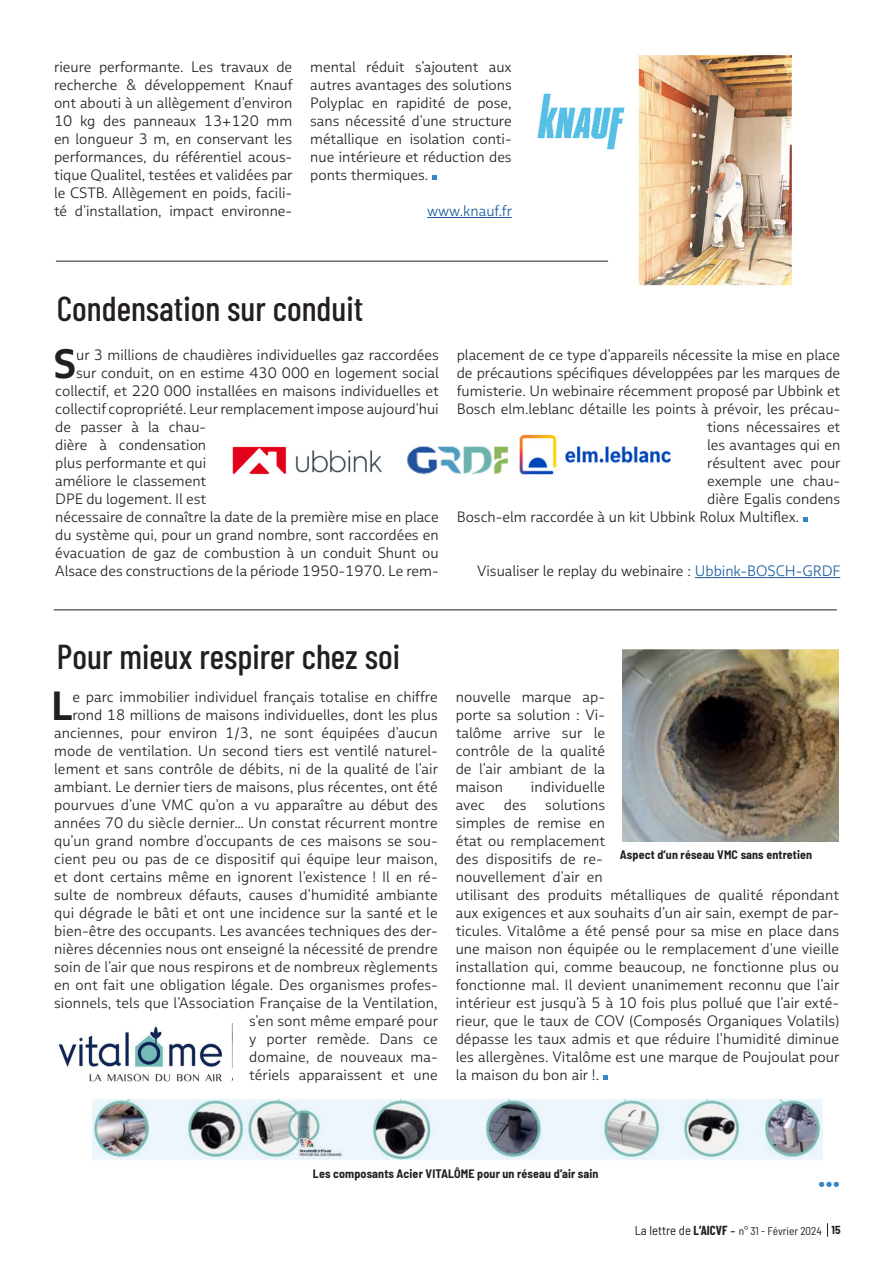
<style>
.page{position:relative;width:893px;height:1263px;background:#fff}
.page>*{position:absolute;margin:0;border:0;box-sizing:border-box;transform-origin:0 0}
.texte_courant_actu{font:700 40.65px "Multiple Sans Pro";color:#231f20}
.titre_actu{font:500 34.5px "Barlow Condensed";color:#231f20}
.tetiere_bleue{font:700 33px "Barlow Condensed";color:#3488c8}
.texte_courant_actu-2{font:300 15px/18px "Multiple Sans Pro";letter-spacing:.005em;color:#231f20;text-align:justify}
.texte_courant_actu-3{font:300 15px "Multiple Sans Pro";color:#175d9e}
.légendes{font:700 semi-condensed 12px "Barlow";letter-spacing:.01em;color:#231f20}
.t1{font:semi-condensed 11.25px "Barlow";color:#231f20}
.s1{color:#175d9e}
.s2{font-size:12.75px}
.s3{font-family:"Barlow Condensed";font-weight:700;font-stretch:normal;font-size:12.75px}
.s4{font-family:"Multiple Sans Pro";font-stretch:normal;font-size:12.75px}
.s5{font-weight:700;font-size:11.4px}
</style>
<div class="page">
<svg style="left:827px;top:1223px;width:1px;height:13px"></svg>
<hr style="left:695px;top:577px;width:145px;height:1px;background:#175d9e">
<svg style="left:803px;top:517px;width:5px;height:5px"></svg>
<svg style="left:603px;top:1075px;width:5px;height:5px"></svg>
<hr style="left:427px;top:217px;width:85px;height:1px;background:#175d9e">
<svg style="left:432px;top:175px;width:5px;height:5px"></svg>
<img style="left:529px;top:55px;width:263px;height:231px">
<img style="left:232px;top:434px;width:439px;height:41px">
<hr style="left:56px;top:261px;width:552px;height:1px;background:#231f20">
<hr style="left:54px;top:609px;width:783px;height:1px;background:#231f20">
<img style="left:92px;top:1099px;width:731px;height:61px">
<img style="left:58px;top:1023px;width:174px;height:59px">
<img style="left:622px;top:649px;width:217px;height:193px">
<p class="texte_courant_actu-2" style="left:54px;top:58px;width:240px">rieure performante. Les travaux de recherche &amp; développement Knauf ont abouti à un allègement d’environ 10 kg des panneaux 13+120 mm en longueur 3 m, en conservant les performances, du référentiel acous&shy;tique Qualitel, testées et validées par le CSTB. Allègement en poids, facili&shy;té d’installation, impact environne-</p>
<p class="texte_courant_actu-2" style="left:310px;top:58px;width:203px">mental réduit s’ajoutent aux autres avantages des solutions Polyplac en rapidité de pose, sans nécessité d’une structure métallique en isolation conti&shy;nue intérieure et réduction des ponts thermiques.</p>
<p class="texte_courant_actu-3" style="left:427px;top:202px;width:86px">www.knauf.fr</p>
<p class="titre_actu" style="left:57px;top:284px;width:308px">Condensation sur conduit</p>
<p class="texte_courant_actu" style="left:53px;top:338px;width:24px">S</p>
<p class="texte_courant_actu-2" style="left:76px;top:346px;width:364px">ur 3 millions de chaudières individuelles gaz raccordées</p>
<p class="texte_courant_actu-2" style="left:76px;top:364px;width:364px">sur conduit, on en estime 430 000 en logement social</p>
<p class="texte_courant_actu-2" style="left:55px;top:382px;width:385px">collectif, et 220 000 installées en maisons individuelles et</p>
<p class="texte_courant_actu-2" style="left:55px;top:400px;width:385px">collectif copropriété. Leur remplacement impose aujourd’hui</p>
<p class="texte_courant_actu-2" style="left:55px;top:418px;width:152px">de passer à la chau-</p>
<p class="texte_courant_actu-2" style="left:55px;top:436px;width:152px">dière à condensation</p>
<p class="texte_courant_actu-2" style="left:55px;top:454px;width:152px">plus performante et qui</p>
<p class="texte_courant_actu-2" style="left:55px;top:472px;width:152px">améliore le classement</p>
<p class="texte_courant_actu-2" style="left:55px;top:490px;width:152px">DPE du logement. Il est</p>
<p class="texte_courant_actu-2" style="left:55px;top:508px;width:385px">nécessaire de connaître la date de la première mise en place</p>
<p class="texte_courant_actu-2" style="left:55px;top:526px;width:385px">du système qui, pour un grand nombre, sont raccordées en</p>
<p class="texte_courant_actu-2" style="left:55px;top:544px;width:385px">évacuation de gaz de combustion à un conduit Shunt ou</p>
<p class="texte_courant_actu-2" style="left:55px;top:562px;width:385px">Alsace des constructions de la période 1950-1970. Le rem-</p>
<p class="texte_courant_actu-2" style="left:457px;top:346px;width:385px">placement de ce type d’appareils nécessite la mise en place</p>
<p class="texte_courant_actu-2" style="left:457px;top:364px;width:385px">de précautions spécifiques développées par les marques de</p>
<p class="texte_courant_actu-2" style="left:457px;top:382px;width:385px">fumisterie. Un webinaire récemment proposé par Ubbink et</p>
<p class="texte_courant_actu-2" style="left:457px;top:400px;width:385px">Bosch elm.leblanc détaille les points à prévoir, les précau-</p>
<p class="texte_courant_actu-2" style="left:707px;top:418px;width:135px">tions nécessaires et</p>
<p class="texte_courant_actu-2" style="left:707px;top:436px;width:135px">les avantages qui en</p>
<p class="texte_courant_actu-2" style="left:707px;top:454px;width:135px">résultent avec pour</p>
<p class="texte_courant_actu-2" style="left:707px;top:472px;width:135px">exemple une chau-</p>
<p class="texte_courant_actu-2" style="left:707px;top:490px;width:135px">dière Egalis condens</p>
<p class="texte_courant_actu-2" style="left:457px;top:508px;width:344px">Bosch-elm raccordée à un kit Ubbink Rolux Multiflex.</p>
<p class="texte_courant_actu-2" style="left:477px;top:562px;width:365px">Visualiser le replay du webinaire : <span class="s1">Ubbink-BOSCH-GRDF</span></p>
<p class="titre_actu" style="left:57px;top:632px;width:345px">Pour mieux respirer chez soi</p>
<p class="texte_courant_actu-2" style="left:54px;top:688px;width:385px;text-align:right">e parc immobilier individuel français totalise en chiffre rond 18 millions de maisons individuelles, dont les plus anciennes, pour environ 1/3, ne sont équipées d’aucun mode de ventilation. Un second tiers est ventilé naturel&shy;lement et sans contrôle de débits, ni de la qualité de l’air ambiant. Le dernier tiers de maisons, plus récentes, ont été pourvues d’une VMC qu’on a vu apparaître au début des années 70 du siècle dernier… Un constat récurrent montre qu’un grand nombre d’occupants de ces maisons se sou&shy;cient peu ou pas de ce dispositif qui équipe leur maison, et dont certains même en ignorent l’existence ! Il en ré&shy;sulte de nombreux défauts, causes d’humidité ambiante qui dégrade le bâti et ont une incidence sur la santé et le bien-être des occupants. Les avancées techniques des der&shy;nières décennies nous ont enseigné la nécessité de prendre soin de l’air que nous respirons et de nombreux règlements en ont fait une obligation légale. Des organismes profes&shy;sionnels, tels que l’Association Française de la Ventilation, s’en sont même emparé pour<br>y porter remède. Dans ce<br>domaine, de nouveaux ma-<br>tériels apparaissent et une</p>
<p class="texte_courant_actu-2" style="left:456px;top:688px;width:151px">nouvelle marque ap&shy;porte sa solution : Vi&shy;talôme arrive sur le contrôle de la qualité de l’air ambiant de la maison</p>
<p class="texte_courant_actu" style="left:51px;top:680px;width:23px">L</p>
<p class="texte_courant_actu-2" style="left:531px;top:778px;width:76px">individuelle</p>
<p class="texte_courant_actu-2" style="left:456px;top:796px;width:385px;text-align:left;text-indent:90px">solutions<br>simples de remise en<br>état ou remplacement<br>des dispositifs de re-<br>nouvellement d’air en<br>utilisant des produits métalliques de qualité répondant aux exigences et aux souhaits d’un air sain, exempt de par&shy;ticules. Vitalôme a été pensé pour sa mise en place dans une maison non équipée ou le remplacement d’une vieille installation qui, comme beaucoup, ne fonctionne plus ou fonctionne mal. Il devient unanimement reconnu que l’air intérieur est jusqu’à 5 à 10 fois plus pollué que l’air exté&shy;rieur, que le taux de COV (Composés Organiques Volatils) dépasse les taux admis et que réduire l’humidité diminue les allergènes. Vitalôme est une marque de Poujoulat pour la maison du bon air !.</p>
<p class="texte_courant_actu-2" style="left:456px;top:796px;width:31px">avec</p>
<p class="texte_courant_actu-2" style="left:504px;top:796px;width:24px">des</p>
<p class="légendes" style="left:620px;top:847px;width:194px">Aspect d’un réseau VMC sans entretien</p>
<p class="légendes" style="left:313px;top:1166px;width:287px">Les composants Acier VITALÔME pour un réseau d’air sain</p>
<p class="tetiere_bleue" style="left:818px;top:1151px;width:24px">...</p>
<p class="t1" style="left:635px;top:1224px;width:207px"><span class="s2">La lettre de</span> <span class="s3">L’AICVF</span> <span class="s4">-</span> n° 31 - Février 2024 <span class="s5">15</span></p>
</div>
